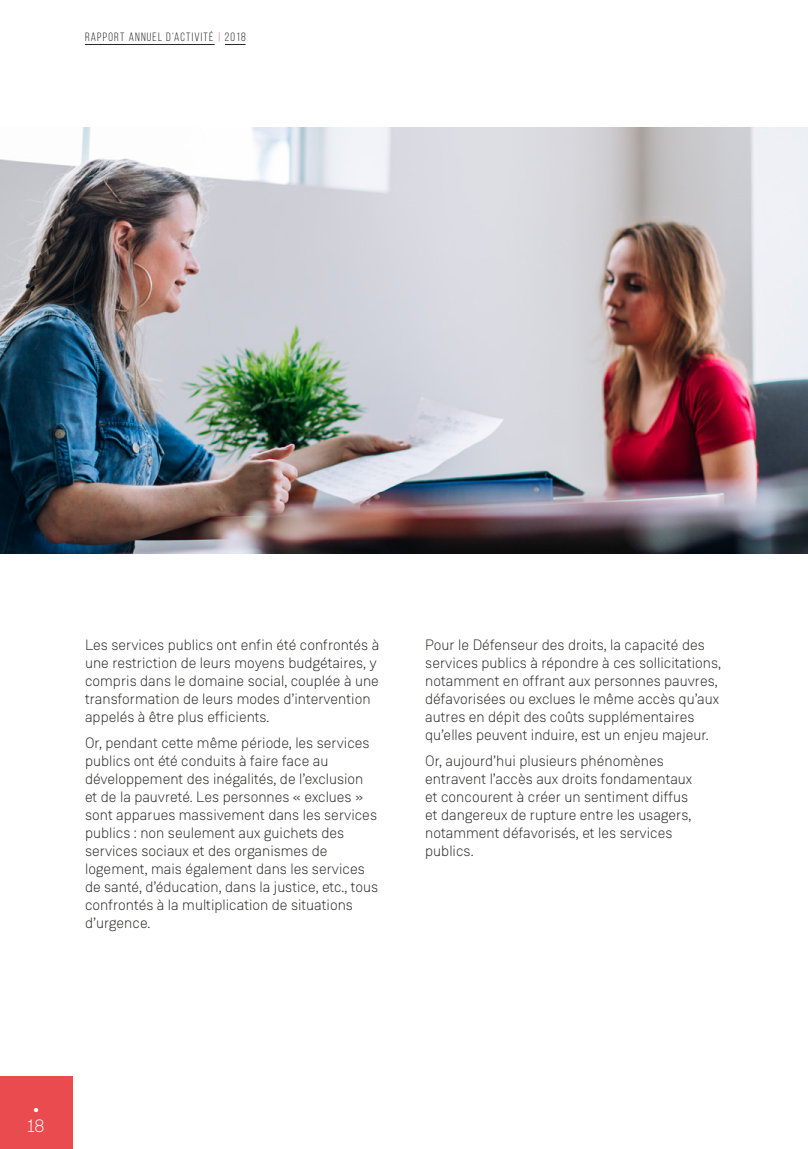
<style>
.page{position:relative;width:808px;height:1149px;background:#fff}
.page>*{position:absolute;margin:0;border:0;box-sizing:border-box;transform-origin:0 0}
.t1{font:300 18px "Weissenhof Grotesk";color:#fff}
.t2{font:900 18px "Mirador";color:#fff}
.t3{font:300 15px/18px "Weissenhof Grotesk";color:#282827}
.t4{font:12px "Bebas Neue";letter-spacing:.1em;color:#282827}
.s1{color:#e94b4e}
</style>
<div class="page">
<hr style="left:85px;top:44px;width:130px;height:1px;background:#282827">
<svg style="left:225px;top:44px;width:21px;height:1px"></svg>
<div style="left:0;top:1076px;width:72px;height:72px;background:#e94b4e"></div>
<img style="left:0;top:128px;width:808px;height:425px">
<p class="t4" style="left:85px;top:31px;width:162px">RAPPORT ANNUEL D’ACTIVITÉ <span class="s1">|</span> 2018</p>
<p class="t3" style="left:85px;top:635px;width:296px">Les services publics ont enfin été confrontés à une restriction de leurs moyens budgétaires, y compris dans le domaine social, couplée à une transformation de leurs modes d’intervention appelés à être plus efficients.</p>
<p class="t3" style="left:85px;top:733px;width:295px">Or, pendant cette même période, les services publics ont été conduits à faire face au développement des inégalités, de l’exclusion et de la pauvreté. Les personnes « exclues » sont apparues massivement dans les services publics : non seulement aux guichets des services sociaux et des organismes de logement, mais également dans les services de santé, d’éducation, dans la justice, etc., tous confrontés à la multiplication de situations d’urgence.</p>
<p class="t3" style="left:425px;top:635px;width:297px">Pour le Défenseur des droits, la capacité des services publics à répondre à ces sollicitations, notamment en offrant aux personnes pauvres, défavorisées ou exclues le même accès qu’aux autres en dépit des coûts supplémentaires qu’elles peuvent induire, est un enjeu majeur.</p>
<p class="t3" style="left:425px;top:751px;width:268px">Or, aujourd’hui plusieurs phénomènes entravent l’accès aux droits fondamentaux et concourent à créer un sentiment diffus et dangereux de rupture entre les usagers, notamment défavorisés, et les services publics.</p>
<p class="t2" style="left:34px;top:1094px;width:6px">.</p>
<p class="t1" style="left:27px;top:1114px;width:19px">18</p>
<p class="t1" style="left:31px;top:1114px;width:11px">2</p>
</div>
